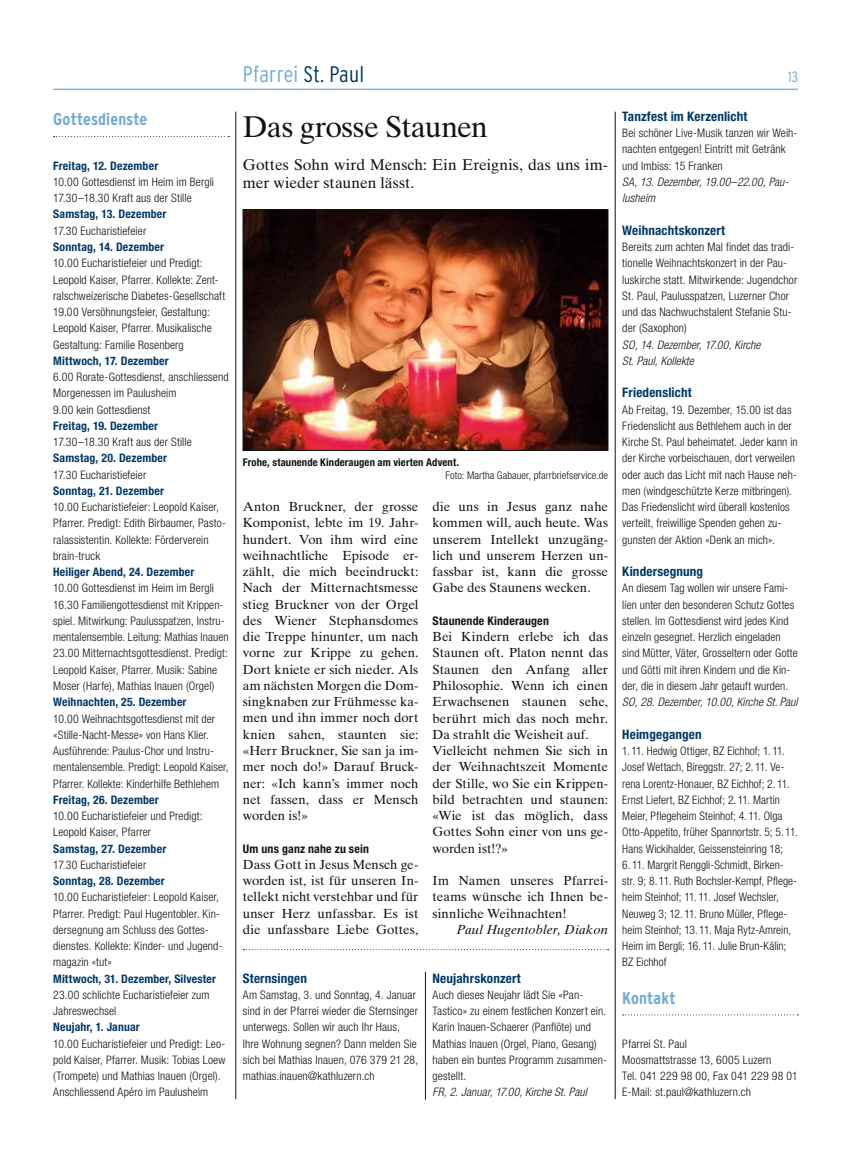
<style>
.page{position:relative;width:851px;height:1170px;background:#fff}
.page>*{position:absolute;margin:0;border:0;box-sizing:border-box;transform-origin:0 0}
.t1{font:30px "Times Ten LT Std";letter-spacing:-.02em;color:#111212}
.t2{font:300 condensed 22.5px "Interstate";letter-spacing:.01em;color:#70aad6}
.t3{font:700 condensed 17.12px "Interstate";letter-spacing:.005em;color:#70aad6}
.t4{font:15.62px/18.8px "Times Ten LT Std";letter-spacing:.005em;color:#111212}
.t5{font:300 condensed 15px "Interstate";color:#70aad6}
.t6{font:13.12px/16.2px "Times Ten LT Std";color:#111212;text-align:justify}
.t7{font:700 condensed 13.12px "Helvetica Neue LT Std";letter-spacing:.01em;color:#003868}
.t8{font:italic 13.12px "Times Ten LT Std";letter-spacing:.01em;color:#111212}
.t9{font:700 condensed 11.88px "Helvetica Neue LT Std";letter-spacing:.015em;color:#111212}
.t10{font:300 condensed 11.75px/16.2px "Helvetica Neue LT Std";letter-spacing:.01em;color:#111212}
.t11{font:700 condensed 11.75px "Helvetica Neue LT Std";letter-spacing:.015em;color:#003868}
.t12{font:italic 300 condensed 11.75px/16.2px "Helvetica Neue LT Std";letter-spacing:.01em;color:#111212}
.t13{font:700 condensed 10.62px "Helvetica Neue LT Std";letter-spacing:.015em;color:#111212}
.t14{font:300 condensed 10.62px "Helvetica Neue LT Std";letter-spacing:.01em;color:#111212}
.s1{color:#003868}
</style>
<div class="page">
<hr style="left:53px;top:89px;width:744px;height:1px;background:#70aad6">
<svg style="left:54px;top:136px;width:175px;height:1px"></svg>
<hr style="left:235px;top:112px;width:1px;height:986px;background:#111212">
<hr style="left:615px;top:112px;width:1px;height:986px;background:#111212">
<svg style="left:243px;top:949px;width:365px;height:1px"></svg>
<hr style="left:425px;top:971px;width:1px;height:128px;background:#111212">
<svg style="left:622px;top:1014px;width:176px;height:1px"></svg>
<img style="left:245px;top:211px;width:361px;height:237px">
<div style="left:243px;top:209px;width:365px;height:241px;border:1px solid #111212"></div>
<h3 class="t3" style="left:53px;top:110px;width:96px">Gottesdienste</h3>
<p class="t11" style="left:53px;top:158px;width:107px">Freitag, 12. Dezember</p>
<p class="t10" style="left:53px;top:173px;width:162px">10.00 Gottesdienst im Heim im Bergli<br>17.30–18.30 Kraft aus der Stille</p>
<p class="t11" style="left:53px;top:207px;width:115px">Samstag, 13. Dezember</p>
<p class="t10" style="left:53px;top:222px;width:95px">17.30 Eucharistiefeier</p>
<p class="t11" style="left:53px;top:240px;width:112px">Sonntag, 14. Dezember</p>
<p class="t10" style="left:53px;top:255px;width:174px">10.00 Eucharistiefeier und Predigt:<br>Leopold Kaiser, Pfarrer. Kollekte: Zent&shy;ralschweizerische Diabetes-Gesellschaft 19.00 Versöhnungsfeier, Gestaltung:<br>Leopold Kaiser, Pfarrer. Musikalische Gestaltung: Familie Rosenberg</p>
<p class="t11" style="left:53px;top:353px;width:117px">Mittwoch, 17. Dezember</p>
<p class="t10" style="left:53px;top:368px;width:177px">6.00 Rorate-Gottesdienst, anschliessend<br>Morgenessen im Paulusheim<br>9.00 kein Gottesdienst</p>
<p class="t11" style="left:53px;top:418px;width:106px">Freitag, 19. Dezember</p>
<p class="t10" style="left:53px;top:433px;width:140px">17.30–18.30 Kraft aus der Stille</p>
<p class="t11" style="left:53px;top:451px;width:115px">Samstag, 20. Dezember</p>
<p class="t10" style="left:53px;top:466px;width:95px">17.30 Eucharistiefeier</p>
<p class="t11" style="left:53px;top:483px;width:112px">Sonntag, 21. Dezember</p>
<p class="t10" style="left:53px;top:498px;width:174px">10.00 Eucharistiefeier: Leopold Kaiser, Pfarrer. Predigt: Edith Birbaumer, Pasto&shy;ralassistentin. Kollekte: Förderverein brain-truck</p>
<p class="t11" style="left:53px;top:565px;width:143px">Heiliger Abend, 24. Dezember</p>
<p class="t10" style="left:53px;top:580px;width:177px">10.00 Gottesdienst im Heim im Bergli 16.30 Familiengottesdienst mit Krippen&shy;spiel. Mitwirkung: Paulusspatzen, Instru&shy;mentalensemble. Leitung: Mathias Inauen 23.00 Mitternachtsgottesdienst. Predigt:<br>Leopold Kaiser, Pfarrer. Musik: Sabine Moser (Harfe), Mathias Inauen (Orgel)</p>
<p class="t11" style="left:53px;top:695px;width:135px">Weihnachten, 25. Dezember</p>
<p class="t10" style="left:53px;top:710px;width:177px">10.00 Weihnachtsgottesdienst mit der «Stille-Nacht-Messe» von Hans Klier.<br>Ausführende: Paulus-Chor und Instru&shy;mentalensemble. Predigt: Leopold Kaiser, Pfarrer. Kollekte: Kinderhilfe Bethlehem</p>
<p class="t11" style="left:53px;top:792px;width:107px">Freitag, 26. Dezember</p>
<p class="t10" style="left:53px;top:807px;width:151px">10.00 Eucharistiefeier und Predigt:<br>Leopold Kaiser, Pfarrer</p>
<p class="t11" style="left:53px;top:841px;width:115px">Samstag, 27. Dezember</p>
<p class="t10" style="left:53px;top:856px;width:95px">17.30 Eucharistiefeier</p>
<p class="t11" style="left:53px;top:873px;width:113px">Sonntag, 28. Dezember</p>
<p class="t10" style="left:53px;top:888px;width:171px">10.00 Eucharistiefeier: Leopold Kaiser, Pfarrer. Predigt: Paul Hugentobler. Kin&shy;dersegnung am Schluss des Gottes&shy;dienstes. Kollekte: Kinder- und Jugend&shy;magazin «tut»</p>
<p class="t11" style="left:53px;top:971px;width:164px">Mittwoch, 31. Dezember, Silvester</p>
<p class="t10" style="left:53px;top:986px;width:158px">23.00 schlichte Eucharistiefeier zum<br>Jahreswechsel</p>
<p class="t11" style="left:53px;top:1020px;width:88px">Neujahr, 1. Januar</p>
<p class="t10" style="left:53px;top:1035px;width:174px">10.00 Eucharistiefeier und Predigt: Leo&shy;pold Kaiser, Pfarrer. Musik: Tobias Loew (Trompete) und Mathias Inauen (Orgel).<br>Anschliessend Apéro im Paulusheim</p>
<h2 class="t2" style="left:243px;top:62px;width:123px">Pfarrei <span class="s1">St. Paul</span></h2>
<p class="t5" style="left:788px;top:68px;width:12px">13</p>
<h1 class="t1" style="left:243px;top:109px;width:246px">Das grosse Staunen</h1>
<h3 class="t4" style="left:243px;top:155px;width:366px">Gottes Sohn wird Mensch: Ein Ereignis, das uns im&shy;mer wieder staunen lässt.</h3>
<p class="t13" style="left:243px;top:455px;width:217px">Frohe, staunende Kinderaugen am vierten Advent.</p>
<p class="t14" style="left:445px;top:468px;width:164px">Foto: Martha Gabauer, pfarrbriefservice.de</p>
<p class="t6" style="left:243px;top:498px;width:177px">Anton Bruckner, der grosse Komponist, lebte im 19. Jahr&shy;hundert. Von ihm wird eine weihnachtliche Episode er&shy;zählt, die mich beeindruckt:<br>Nach der Mitternachtsmesse stieg Bruckner von der Orgel des Wiener Stephansdomes die Treppe hinunter, um nach vorne zur Krippe zu gehen.<br>Dort kniete er sich nieder. Als am nächsten Morgen die Dom&shy;singknaben zur Frühmesse ka&shy;men und ihn immer noch dort knien sahen, staunten sie: «Herr Bruckner, Sie san ja im&shy;mer noch do!» Darauf Bruck&shy;ner: «Ich kann’s immer noch net fassen, dass er Mensch worden is!»</p>
<p class="t9" style="left:243px;top:841px;width:128px">Um uns ganz nahe zu sein</p>
<p class="t6" style="left:243px;top:856px;width:177px">Dass Gott in Jesus Mensch ge&shy;worden ist, ist für unseren In&shy;tellekt nicht verstehbar und für unser Herz unfassbar. Es ist die unfassbare Liebe Gottes,</p>
<p class="t6" style="left:432px;top:498px;width:177px">die uns in Jesus ganz nahe kommen will, auch heute. Was unserem Intellekt unzugäng&shy;lich und unserem Herzen un&shy;fassbar ist, kann die grosse Gabe des Staunens wecken.</p>
<p class="t9" style="left:432px;top:613px;width:118px">Staunende Kinderaugen</p>
<p class="t6" style="left:432px;top:628px;width:177px;text-align:left">Bei Kindern erlebe ich das<br>Staunen oft. Platon nennt das<br>Staunen den Anfang aller<br>Philosophie. Wenn ich einen<br>Erwachsenen staunen sehe, berührt mich das noch mehr.<br>Da strahlt die Weisheit auf.<br>Vielleicht nehmen Sie sich in der Weihnachtszeit Momente der Stille, wo Sie ein Krippen&shy;bild betrachten und staunen: «Wie ist das möglich, dass<br>Gottes Sohn einer von uns ge&shy;worden ist!?»</p>
<p class="t6" style="left:432px;top:872px;width:177px">Im Namen unseres Pfarrei&shy;teams wünsche ich Ihnen be&shy;sinnliche Weihnachten!</p>
<p class="t8" style="left:456px;top:921px;width:153px">Paul Hugentobler, Diakon</p>
<p class="t7" style="left:243px;top:969px;width:66px">Sternsingen</p>
<p class="t10" style="left:243px;top:986px;width:177px">Am Samstag, 3. und Sonntag, 4. Januar sind in der Pfarrei wieder die Sternsinger unterwegs. Sollen wir auch Ihr Haus, Ihre Wohnung segnen? Dann melden Sie sich bei Mathias Inauen, 076 379 21 28, mathias.inauen@kathluzern.ch</p>
<p class="t7" style="left:432px;top:969px;width:90px">Neujahrskonzert</p>
<p class="t10" style="left:432px;top:986px;width:176px">Auch dieses Neujahr lädt Sie «Pan-Tastico» zu einem festlichen Konzert ein.<br>Karin Inauen-Schaerer (Panflöte) und Mathias Inauen (Orgel, Piano, Gesang) haben ein buntes Programm zusammen&shy;gestellt.</p>
<p class="t12" style="left:432px;top:1084px;width:156px">FR, 2. Januar, 17.00, Kirche St. Paul</p>
<p class="t7" style="left:622px;top:108px;width:127px">Tanzfest im Kerzenlicht</p>
<p class="t10" style="left:622px;top:125px;width:177px">Bei schöner Live-Musik tanzen wir Weih&shy;nachten entgegen! Eintritt mit Getränk und Imbiss: 15 Franken</p>
<p class="t12" style="left:622px;top:174px;width:168px">SA, 13. Dezember, 19.00–22.00, Pau&shy;lusheim</p>
<p class="t7" style="left:622px;top:222px;width:104px">Weihnachtskonzert</p>
<p class="t10" style="left:622px;top:238px;width:176px">Bereits zum achten Mal findet das tradi&shy;tionelle Weihnachtskonzert in der Pau&shy;luskirche statt. Mitwirkende: Jugendchor St. Paul, Paulusspatzen, Luzerner Chor und das Nachwuchstalent Stefanie Stu&shy;der (Saxophon)</p>
<p class="t12" style="left:622px;top:336px;width:140px">SO, 14. Dezember, 17.00, Kirche<br>St. Paul, Kollekte</p>
<p class="t7" style="left:622px;top:384px;width:71px">Friedenslicht</p>
<p class="t10" style="left:622px;top:401px;width:177px">Ab Freitag, 19. Dezember, 15.00 ist das Friedenslicht aus Bethlehem auch in der Kirche St. Paul beheimatet. Jeder kann in der Kirche vorbeischauen, dort verweilen oder auch das Licht mit nach Hause neh&shy;men (windgeschützte Kerze mitbringen).<br>Das Friedenslicht wird überall kostenlos verteilt, freiwillige Spenden gehen zu&shy;gunsten der Aktion «Denk an mich».</p>
<p class="t7" style="left:622px;top:563px;width:82px">Kindersegnung</p>
<p class="t10" style="left:622px;top:580px;width:177px">An diesem Tag wollen wir unsere Fami&shy;lien unter den besonderen Schutz Gottes stellen. Im Gottesdienst wird jedes Kind einzeln gesegnet. Herzlich eingeladen sind Mütter, Väter, Grosseltern oder Gotte und Götti mit ihren Kindern und die Kin&shy;der, die in diesem Jahr getauft wurden.</p>
<p class="t12" style="left:622px;top:694px;width:177px">SO, 28. Dezember, 10.00, Kirche St. Paul</p>
<p class="t7" style="left:622px;top:726px;width:81px">Heimgegangen</p>
<p class="t10" style="left:622px;top:742px;width:177px">1. 11. Hedwig Ottiger, BZ Eichhof; 1. 11.<br>Josef Wettach, Bireggstr. 27; 2. 11. Ve&shy;rena Lorentz-Honauer, BZ Eichhof; 2. 11.<br>Ernst Liefert, BZ Eichhof; 2. 11. Martin Meier, Pflegeheim Steinhof; 4. 11. Olga Otto-Appetito, früher Spannortstr. 5; 5. 11.<br>Hans Wickihalder, Geissensteinring 18;</p>
<p class="t10" style="left:622px;top:856px;width:176px">6. 11. Margrit Renggli-Schmidt, Birken&shy;str. 9; 8. 11. Ruth Bochsler-Kempf, Pflege&shy;heim Steinhof; 11. 11. Josef Wechsler, Neuweg 3; 12. 11. Bruno Müller, Pflege&shy;heim Steinhof; 13. 11. Maja Rytz-Amrein, Heim im Bergli; 16. 11. Julie Brun-Kälin; BZ Eichhof</p>
<h3 class="t3" style="left:622px;top:988px;width:55px">Kontakt</h3>
<p class="t10" style="left:622px;top:1035px;width:177px">Pfarrei St. Paul<br>Moosmattstrasse 13, 6005 Luzern<br>Tel. 041 229 98 00, Fax 041 229 98 01<br>E-Mail: st.paul@kathluzern.ch</p>
</div>
